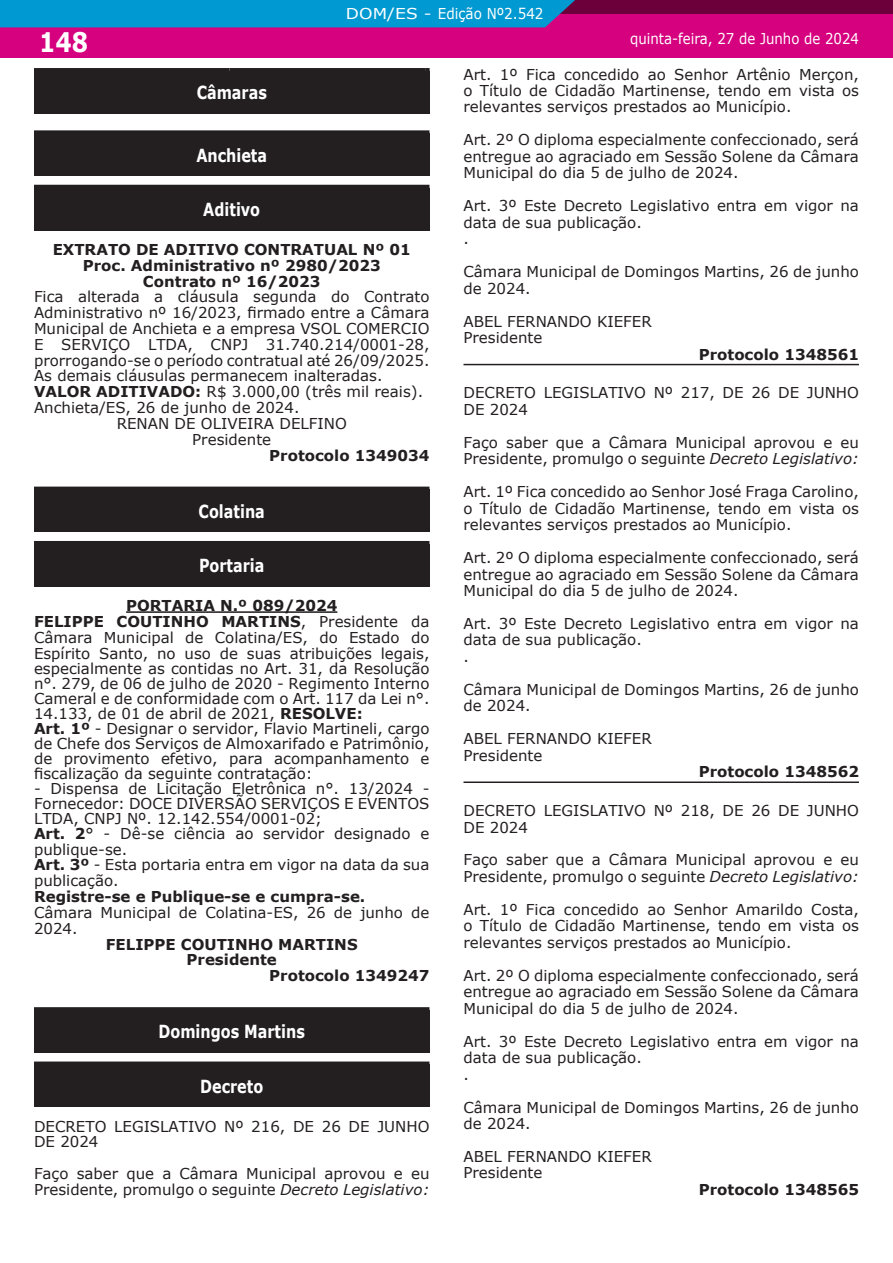
<style>
.page{position:relative;width:893px;height:1263px;background:#fff}
.page>*{position:absolute;margin:0;border:0;box-sizing:border-box;transform-origin:0 0}
.t1{font:700 27px "Verdana";color:#fff;scale:.85 1}
.t2{font:700 18px "Verdana";color:#fff;scale:.8 1}
.t3{font:15px/16.5px "Verdana";color:#231f20}
.t4{font:700 15px/15.8px "Verdana";color:#231f20;text-align:center}
.t5{font:15px "Verdana";color:#fff;scale:.89 1}
.t6{font:15px "Verdana";color:#fff;scale:1.14 1}
.s1{font-weight:700}
.s2{font-style:italic}
</style>
<div class="page">
<div style="left:0;top:0;width:893px;height:57px;background:#d6017f"></div>
<div style="left:0;top:0;width:893px;height:14px;background:#6c003b"></div>
<div style="left:0;top:0;width:575px;height:27px;background:#0099d1"></div>
<hr style="left:126px;top:611px;width:211px;height:2px;background:#231f20">
<div style="left:34px;top:71px;width:396px;height:43px;background:#231f20"></div>
<div style="left:34px;top:68px;width:196px;height:6px;background:#231f20"></div>
<div style="left:230px;top:68px;width:195px;height:6px;background:#231f20"></div>
<svg style="left:425px;top:68px;width:5px;height:3px"></svg>
<div style="left:34px;top:133px;width:395px;height:43px;background:#231f20"></div>
<div style="left:34px;top:130px;width:395px;height:6px;background:#231f20"></div>
<div style="left:34px;top:188px;width:395px;height:42px;background:#231f20"></div>
<div style="left:34px;top:185px;width:395px;height:6px;background:#231f20"></div>
<div style="left:34px;top:490px;width:395px;height:42px;background:#231f20"></div>
<div style="left:34px;top:487px;width:395px;height:6px;background:#231f20"></div>
<div style="left:34px;top:544px;width:395px;height:42px;background:#231f20"></div>
<div style="left:34px;top:541px;width:395px;height:6px;background:#231f20"></div>
<div style="left:34px;top:1010px;width:395px;height:43px;background:#231f20"></div>
<div style="left:34px;top:1007px;width:395px;height:6px;background:#231f20"></div>
<div style="left:34px;top:1064px;width:395px;height:43px;background:#231f20"></div>
<div style="left:34px;top:1061px;width:395px;height:6px;background:#231f20"></div>
<hr style="left:463px;top:364px;width:396px;height:1px;background:#231f20">
<hr style="left:463px;top:781px;width:396px;height:2px;background:#231f20">
<h1 class="t1" style="left:39px;top:30px;width:59px">148</h1>
<p class="t6" style="left:346px;top:7px;width:175px">DOM/ES - Edição Nº2.542</p>
<p class="t5" style="left:630px;top:32px;width:259px">quinta-feira, 27 de Junho de 2024</p>
<p class="t2" style="left:197px;top:84px;width:89px">Câmaras</p>
<p class="t2" style="left:196px;top:147px;width:90px">Anchieta</p>
<p class="t2" style="left:203px;top:201px;width:73px">Aditivo</p>
<p class="t4" style="left:53px;top:242px;width:360px">EXTRATO DE ADITIVO CONTRATUAL Nº 01<br>Proc. Administrativo nº 2980/2023<br>Contrato nº 16/2023</p>
<p class="t3" style="left:34px;top:289px;width:397px">Fica alterada a cláusula segunda do Contrato</p>
<p class="t3" style="left:34px;top:304px;width:397px">Administrativo nº 16/2023, firmado entre a Câmara</p>
<p class="t3" style="left:34px;top:321px;width:397px">Municipal de Anchieta e a empresa VSOL COMERCIO</p>
<p class="t3" style="left:34px;top:337px;width:397px">E SERVIÇO LTDA, CNPJ 31.740.214/0001-28,</p>
<p class="t3" style="left:34px;top:353px;width:397px">prorrogando-se o período contratual até 26/09/2025.</p>
<p class="t3" style="left:34px;top:369px;width:350px">As demais cláusulas permanecem inalteradas.</p>
<p class="t3" style="left:34px;top:384px;width:391px"><span class="s1">VALOR ADITIVADO:</span> R$ 3.000,00 (três mil reais).</p>
<p class="t3" style="left:34px;top:400px;width:267px">Anchieta/ES, 26 de junho de 2024.</p>
<p class="t3" style="left:117px;top:416px;width:232px">RENAN DE OLIVEIRA DELFINO</p>
<p class="t3" style="left:192px;top:432px;width:80px">Presidente</p>
<p class="t4" style="left:269px;top:448px;width:162px">Protocolo 1349034</p>
<p class="t2" style="left:199px;top:503px;width:84px">Colatina</p>
<p class="t2" style="left:199px;top:557px;width:83px">Portaria</p>
<p class="t3" style="left:34px;top:599px;width:397px;line-height:15.3px;text-indent:92px"><span class="s1">PORTARIA N.º 089/2024<br>FELIPPE COUTINHO MARTINS</span>, Presidente da Câmara Municipal de Colatina/ES, do Estado do Espírito Santo, no uso de suas atribuições legais, especialmente as contidas no Art. 31, da Resolução n°. 279, de 06 de julho de 2020 - Regimento Interno Cameral e de conformidade com o Art. 117 da Lei n°.<br>14.133, de 01 de abril de 2021, <span class="s1">RESOLVE:<br>Art. 1º</span> - Designar o servidor, Flavio Martineli, cargo de Chefe dos Serviços de Almoxarifado e Patrimônio, de provimento efetivo, para acompanhamento e fiscalização da seguinte contratação:</p>
<p class="t3" style="left:34px;top:782px;width:397px;line-height:15.3px">- Dispensa de Licitação Eletrônica n°. 13/2024 - Fornecedor: DOCE DIVERSÃO SERVIÇOS E EVENTOS LTDA, CNPJ Nº. 12.142.554/0001-02;<br><span class="s1">Art. 2</span>° - Dê-se ciência ao servidor designado e publique-se.<br><span class="s1">Art. 3º</span> - Esta portaria entra em vigor na data da sua publicação.</p>
<p class="t4" style="left:34px;top:889px;width:333px">Registre-se e Publique-se e cumpra-se.</p>
<p class="t3" style="left:34px;top:905px;width:397px;line-height:15.9px">Câmara Municipal de Colatina-ES, 26 de junho de<br>2024.</p>
<p class="t4" style="left:106px;top:937px;width:253px">FELIPPE COUTINHO MARTINS</p>
<p class="t4" style="left:187px;top:953px;width:92px">Presidente</p>
<p class="t4" style="left:269px;top:969px;width:162px">Protocolo 1349247</p>
<p class="t2" style="left:159px;top:1023px;width:184px">Domingos Martins</p>
<p class="t2" style="left:200px;top:1078px;width:80px">Decreto</p>
<p class="t3" style="left:34px;top:1119px;width:397px;line-height:15.9px">DECRETO LEGISLATIVO Nº 216, DE 26 DE JUNHO<br>DE 2024</p>
<p class="t3" style="left:34px;top:1167px;width:397px;line-height:15.8px">Faço saber que a Câmara Municipal aprovou e eu<br>Presidente, promulgo o seguinte <span class="s2">Decreto Legislativo:</span></p>
<p class="t3" style="left:463px;top:67px;width:397px;text-align:justify">Art. 1º Fica concedido ao Senhor Artênio Merçon, o Título de Cidadão Martinense, tendo em vista os relevantes serviços prestados ao Município.</p>
<p class="t3" style="left:463px;top:133px;width:397px;text-align:justify">Art. 2º O diploma especialmente confeccionado, será entregue ao agraciado em Sessão Solene da Câmara Municipal do dia 5 de julho de 2024.</p>
<p class="t3" style="left:463px;top:198px;width:397px">Art. 3º Este Decreto Legislativo entra em vigor na data de sua publicação.<br>.</p>
<p class="t3" style="left:463px;top:264px;width:397px">Câmara Municipal de Domingos Martins, 26 de junho de 2024.</p>
<p class="t3" style="left:463px;top:314px;width:190px">ABEL FERNANDO KIEFER<br>Presidente</p>
<p class="t4" style="left:699px;top:347px;width:162px">Protocolo 1348561</p>
<p class="t3" style="left:463px;top:385px;width:397px">DECRETO LEGISLATIVO Nº 217, DE 26 DE JUNHO<br>DE 2024</p>
<p class="t3" style="left:463px;top:435px;width:397px">Faço saber que a Câmara Municipal aprovou e eu<br>Presidente, promulgo o seguinte <span class="s2">Decreto Legislativo:</span></p>
<p class="t3" style="left:463px;top:484px;width:397px;text-align:justify">Art. 1º Fica concedido ao Senhor José Fraga Carolino, o Título de Cidadão Martinense, tendo em vista os relevantes serviços prestados ao Município.</p>
<p class="t3" style="left:463px;top:550px;width:397px;text-align:justify">Art. 2º O diploma especialmente confeccionado, será entregue ao agraciado em Sessão Solene da Câmara Municipal do dia 5 de julho de 2024.</p>
<p class="t3" style="left:463px;top:616px;width:397px">Art. 3º Este Decreto Legislativo entra em vigor na data de sua publicação.<br>.</p>
<p class="t3" style="left:463px;top:682px;width:397px">Câmara Municipal de Domingos Martins, 26 de junho de 2024.</p>
<p class="t3" style="left:463px;top:731px;width:190px">ABEL FERNANDO KIEFER<br>Presidente</p>
<p class="t4" style="left:699px;top:765px;width:162px">Protocolo 1348562</p>
<p class="t3" style="left:463px;top:803px;width:397px">DECRETO LEGISLATIVO Nº 218, DE 26 DE JUNHO<br>DE 2024</p>
<p class="t3" style="left:463px;top:853px;width:397px">Faço saber que a Câmara Municipal aprovou e eu<br>Presidente, promulgo o seguinte <span class="s2">Decreto Legislativo:</span></p>
<p class="t3" style="left:463px;top:902px;width:397px;text-align:justify">Art. 1º Fica concedido ao Senhor Amarildo Costa, o Título de Cidadão Martinense, tendo em vista os relevantes serviços prestados ao Município.</p>
<p class="t3" style="left:463px;top:968px;width:397px;text-align:justify">Art. 2º O diploma especialmente confeccionado, será entregue ao agraciado em Sessão Solene da Câmara Municipal do dia 5 de julho de 2024.</p>
<p class="t3" style="left:463px;top:1034px;width:397px">Art. 3º Este Decreto Legislativo entra em vigor na data de sua publicação.<br>.</p>
<p class="t3" style="left:463px;top:1100px;width:397px">Câmara Municipal de Domingos Martins, 26 de junho de 2024.</p>
<p class="t3" style="left:463px;top:1149px;width:190px">ABEL FERNANDO KIEFER<br>Presidente</p>
<p class="t4" style="left:699px;top:1182px;width:162px">Protocolo 1348565</p>
</div>
